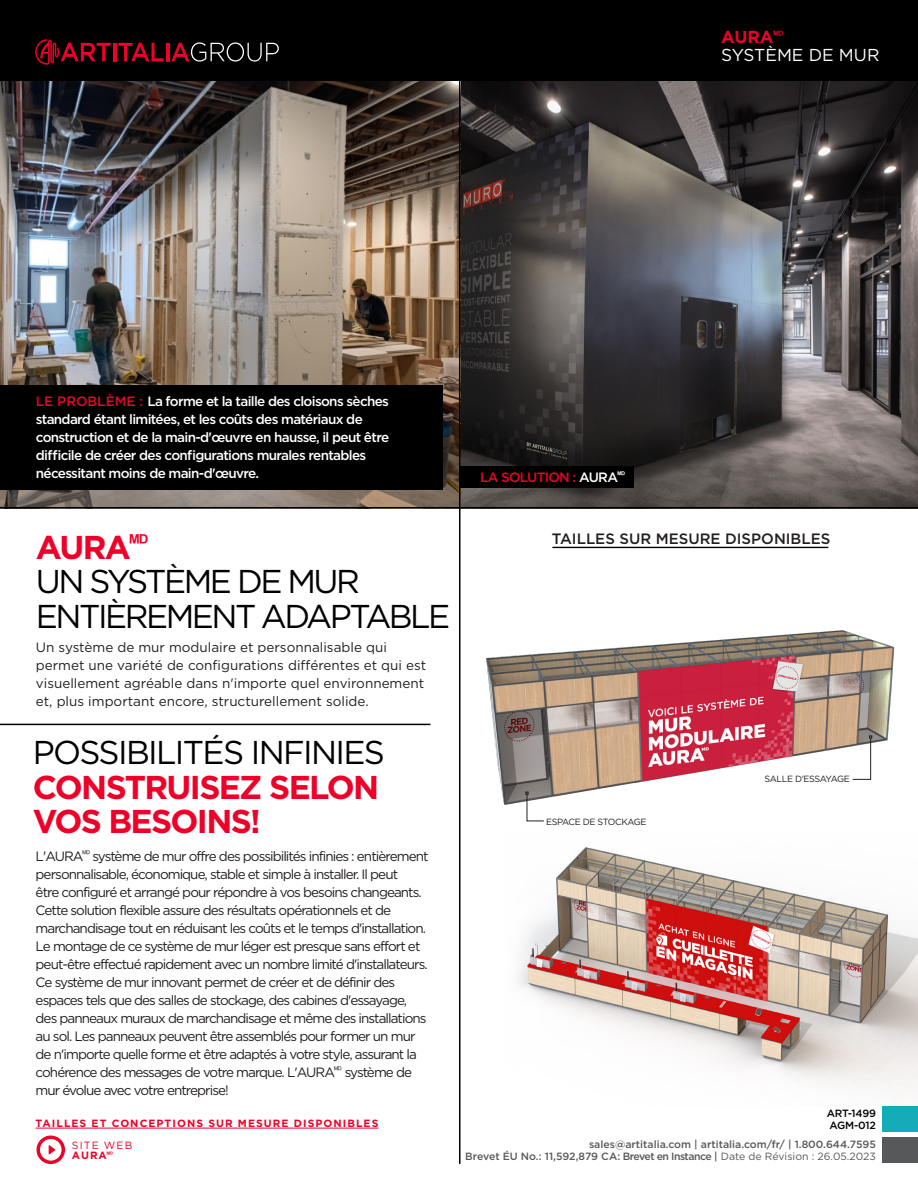
<style>
.page{position:relative;width:918px;height:1188px;background:#fff}
.page>*{position:absolute;margin:0;border:0;box-sizing:border-box;transform-origin:0 0}
.t1{font:33px/34.5px "Gotham";letter-spacing:-.075em;color:#000}
.t2{font:700 33px "Gotham";letter-spacing:-.05em;color:#ee0028}
.t3{font:33px "Gotham";letter-spacing:-.05em;color:#000}
.t4{font:17.25px "Gotham";color:#fff}
.t5{font:700 17.25px "Gotham";color:#ee0028}
.t6{font:500 15px "Gotham";color:#231f20}
.t7{font:13.5px/18px "Gotham";letter-spacing:-.07em;color:#231f20}
.new{font:500 13.5px/18px "Gotham";letter-spacing:-.05em;color:#fff}
.t8{font:13.5px/18px "Gotham";color:#231f20}
.new-2{font:500 13.5px "Gotham";letter-spacing:-.05em;color:#ee0028}
.new-3{font:500 10.5px "Gotham";letter-spacing:-.04em;color:#57585a}
.new-4{font:500 10.5px "Gotham";color:#57585a}
.Paragraph_Style_1{font:700 10.5px "Gotham";letter-spacing:.1em;color:#ee0028}
.new-5{font:500 10.5px "Gotham";letter-spacing:-.02em;color:#000}
.new-6{font:10.5px "Gotham";letter-spacing:.1em;color:#ee0028}
.new-7{font:700 10.5px "Gotham";color:#ee0028}
.t9{font:9px "Gotham";letter-spacing:-.045em;color:#231f20}
.s1{color:#ee0028}
.s2{color:#fff}
.s3{font-weight:400}
</style>
<div class="page">
<img style="left:517px;top:847px;width:401px;height:245px">
<img style="left:0;top:81px;width:918px;height:426px">
<hr style="left:0;top:507px;width:918px;height:1px;background:#000">
<div style="left:882px;top:1137px;width:36px;height:25px;background:#57585a"></div>
<div style="left:882px;top:1106px;width:36px;height:25px;background:#15acba"></div>
<div style="left:0;top:385px;width:443px;height:105px;background:#000"></div>
<hr style="left:36px;top:1128px;width:342px;height:1px;background:#ee0028">
<hr style="left:0;top:724px;width:430px;height:1px;background:#000">
<hr style="left:459px;top:76px;width:1px;height:1088px;background:#000">
<div style="left:460px;top:466px;width:174px;height:21px;background:#000"></div>
<div style="left:0;top:0;width:918px;height:81px;background:#000"></div>
<hr style="left:166px;top:43px;width:3px;height:18px;background:#ee0028">
<svg style="left:119px;top:43px;width:45px;height:18px"></svg>
<hr style="left:113px;top:43px;width:3px;height:18px;background:#ee0028">
<svg style="left:171px;top:42px;width:108px;height:20px"></svg>
<svg style="left:35px;top:39px;width:76px;height:26px"></svg>
<img style="left:486px;top:630px;width:409px;height:175px">
<svg style="left:526px;top:792px;width:19px;height:30px"></svg>
<svg style="left:852px;top:736px;width:20px;height:44px"></svg>
<div style="left:765px;top:773px;width:87px;height:11px;background:#fff"></div>
<svg style="left:37px;top:1136px;width:28px;height:28px"></svg>
<hr style="left:552px;top:547px;width:276px;height:1px;background:#000">
<p class="t5" style="left:721px;top:26px;width:64px">AURA<sup>ᴹᴰ</sup></p>
<p class="t4" style="left:721px;top:44px;width:160px">SYSTÈME DE MUR</p>
<p class="new" style="left:36px;top:392px;width:355px"><span class="s1">LE PROBLÈME :</span> La forme et la taille des cloisons sèches standard étant limitées, et les coûts des matériaux de construction et de la main-d'œuvre en hausse, il peut être difficile de créer des configurations murales rentables nécessitant moins de main-d'œuvre.</p>
<p class="new-2" style="left:480px;top:468px;width:146px">LA SOLUTION : <span class="s2">AURA</span><sup>ᴹᴰ</sup></p>
<p class="t2" style="left:36px;top:525px;width:114px">AURA<sup>ᴹᴰ</sup></p>
<p class="t1" style="left:36px;top:564px;width:416px">UN SYSTÈME DE MUR<br>ENTIÈREMENT ADAPTABLE</p>
<p class="t8" style="left:36px;top:638px;width:392px">Un système de mur modulaire et personnalisable qui permet une variété de configurations différentes et qui est visuellement agréable dans n'importe quel environnement et, plus important encore, structurellement solide.</p>
<p class="t3" style="left:33px;top:732px;width:354px">POSSIBILITÉS INFINIES</p>
<p class="t2" style="left:33px;top:765px;width:348px">CONSTRUISEZ SELON</p>
<p class="t2" style="left:33px;top:800px;width:230px">VOS BESOINS!</p>
<p class="t7" style="left:36px;top:847px;width:394px">L'AURA<sup>ᴹᴰ</sup> système de mur offre des possibilités infinies : entièrement personnalisable, économique, stable et simple à installer. Il peut<br>être configuré et arrangé pour répondre à vos besoins changeants.<br>Cette solution flexible assure des résultats opérationnels et de marchandisage tout en réduisant les coûts et le temps d'installation.<br>Le montage de ce système de mur léger est presque sans effort et peut-être effectué rapidement avec un nombre limité d'installateurs.<br>Ce système de mur innovant permet de créer et de définir des espaces tels que des salles de stockage, des cabines d'essayage, des panneaux muraux de marchandisage et même des installations au sol. Les panneaux peuvent être assemblés pour former un mur de n'importe quelle forme et être adaptés à votre style, assurant la cohérence des messages de votre marque. L'AURA<sup>ᴹᴰ</sup> système de mur évolue avec votre entreprise!</p>
<p class="Paragraph_Style_1" style="left:36px;top:1116px;width:344px">TAILLES ET CONCEPTIONS SUR MESURE DISPONIBLES</p>
<p class="new-6" style="left:72px;top:1138px;width:62px">SITE WEB</p>
<p class="new-7" style="left:72px;top:1148px;width:42px">AURA<sup>ᴹᴰ</sup></p>
<p class="t6" style="left:552px;top:529px;width:280px">TAILLES SUR MESURE DISPONIBLES</p>
<p class="t9" style="left:546px;top:816px;width:102px">ESPACE DE STOCKAGE</p>
<p class="t9" style="left:765px;top:773px;width:87px">SALLE D’ESSAYAGE</p>
<p class="new-5" style="left:827px;top:1106px;width:51px">ART-1499</p>
<p class="new-5" style="left:830px;top:1118px;width:48px">AGM-012</p>
<p class="new-4" style="left:589px;top:1137px;width:288px">sales@artitalia.com | artitalia.com/fr/ | 1.800.644.7595</p>
<p class="new-3" style="left:465px;top:1149px;width:412px">Brevet ÉU No.: 11,592,879 CA: Brevet en Instance | <span class="s3">Date de Révision : 26.05.2023</span></p>
</div>
